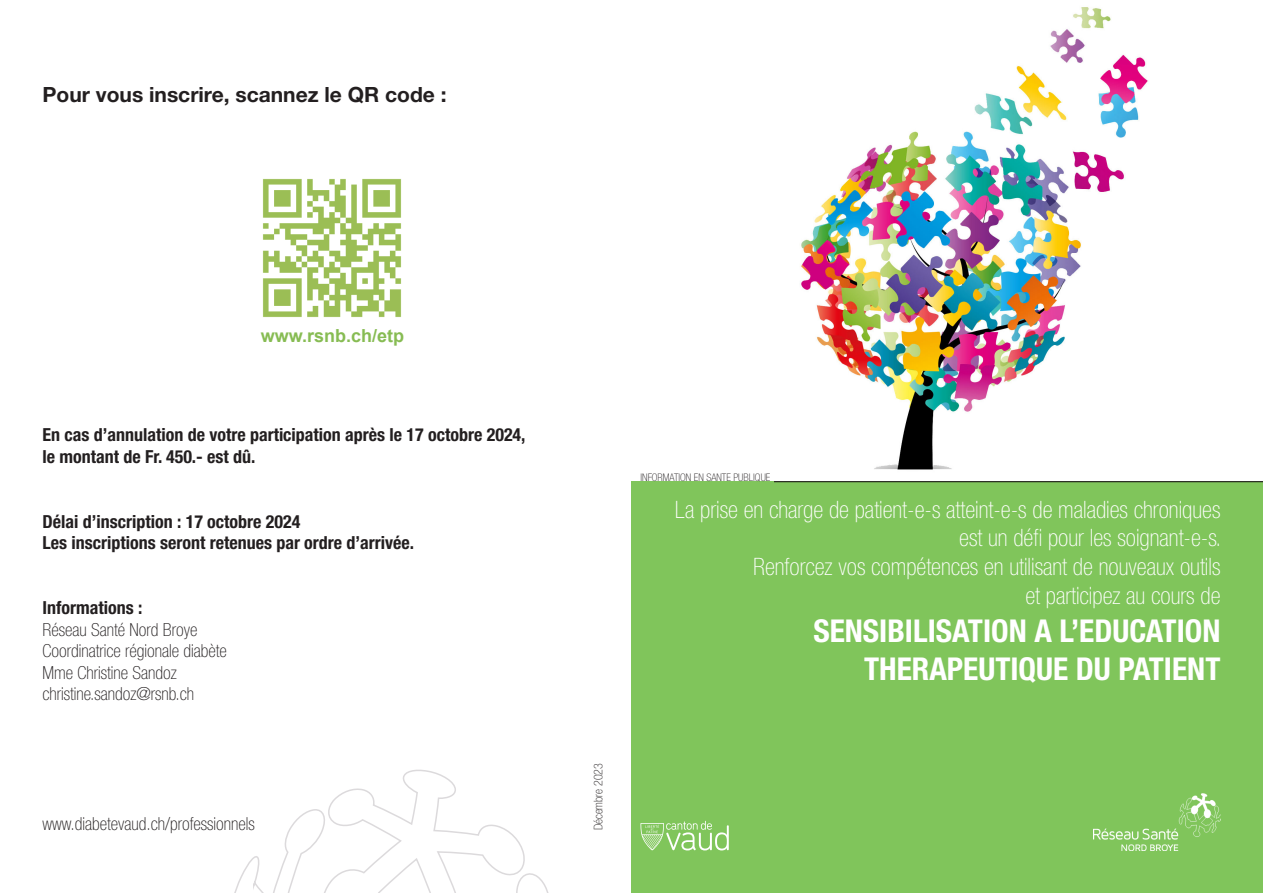
<style>
.page{position:relative;width:1263px;height:893px;background:#fff}
.page>*{position:absolute;margin:0;border:0;box-sizing:border-box;transform-origin:0 0}
.t1{font:700 condensed 31.5px "Helvetica Neue LT Std";color:#fff}
.t2{font:100 condensed 24px "Helvetica Neue LT Std";color:#fff}
.t3{font:700 21px "Helvetica Neue LT Std";color:#231f20}
.t4{font:700 condensed 18px "Helvetica Neue LT Std";color:#231f20}
.t5{font:100 condensed 18px "Helvetica Neue LT Std";color:#231f20}
.t6{font:700 18px "Arial";color:#87bc53}
.t7{font:100 condensed 12px "Helvetica Neue LT Std";color:#231f20}
.t8{font:100 condensed 10.5px "Helvetica Neue LT Std";color:#231f20}
</style>
<div class="page">
<img style="left:801px;top:7px;width:347px;height:463px">
<div style="left:631px;top:481px;width:632px;height:412px;background:#80c55b"></div>
<svg style="left:234px;top:769px;width:315px;height:124px"></svg>
<img style="left:1094px;top:794px;width:126px;height:56px">
<hr style="left:774px;top:481px;width:489px;height:1px;background:#231f20">
<svg style="left:640px;top:821px;width:89px;height:29px"></svg>
<img style="left:262px;top:178px;width:140px;height:140px">
<p class="t3" style="left:43px;top:82px;width:406px">Pour vous inscrire, scannez le QR code :</p>
<p class="t6" style="left:261px;top:323px;width:145px">www.rsnb.ch/etp</p>
<p class="t4" style="left:43px;top:424px;width:485px">En cas d’annulation de votre participation après le 17 octobre 2024,</p>
<p class="t4" style="left:43px;top:445px;width:215px">le montant de Fr. 450.- est dû.</p>
<p class="t4" style="left:43px;top:510px;width:259px">Délai d’inscription : 17 octobre 2024</p>
<p class="t4" style="left:43px;top:532px;width:373px">Les inscriptions seront retenues par ordre d’arrivée.</p>
<p class="t4" style="left:43px;top:597px;width:101px">Informations :</p>
<p class="t5" style="left:43px;top:619px;width:156px">Réseau Santé Nord Broye</p>
<p class="t5" style="left:43px;top:641px;width:186px">Coordinatrice régionale diabète</p>
<p class="t5" style="left:43px;top:662px;width:136px">Mme Christine Sandoz</p>
<p class="t5" style="left:43px;top:684px;width:153px">christine.sandoz@rsnb.ch</p>
<p class="t5" style="left:43px;top:813px;width:214px">www.diabetevaud.ch/professionnels</p>
<p class="t7" style="left:591px;top:830px;width:69px;rotate:-90deg">Décembre 2023</p>
<p class="t8" style="left:640px;top:471px;width:131px">INFORMATION EN SANTE PUBLIQUE</p>
<p class="t2" style="left:675px;top:496px;width:547px">La prise en charge de patient-e-s atteint-e-s de maladies chroniques</p>
<p class="t2" style="left:959px;top:524px;width:264px">est un défi pour les soignant-e-s.</p>
<p class="t2" style="left:753px;top:553px;width:469px">Renforcez vos compétences en utilisant de nouveaux outils</p>
<p class="t2" style="left:1025px;top:582px;width:197px">et participez au cours de</p>
<p class="t1" style="left:813px;top:611px;width:409px">SENSIBILISATION A L’EDUCATION</p>
<p class="t1" style="left:864px;top:649px;width:358px">THERAPEUTIQUE DU PATIENT</p>
</div>
